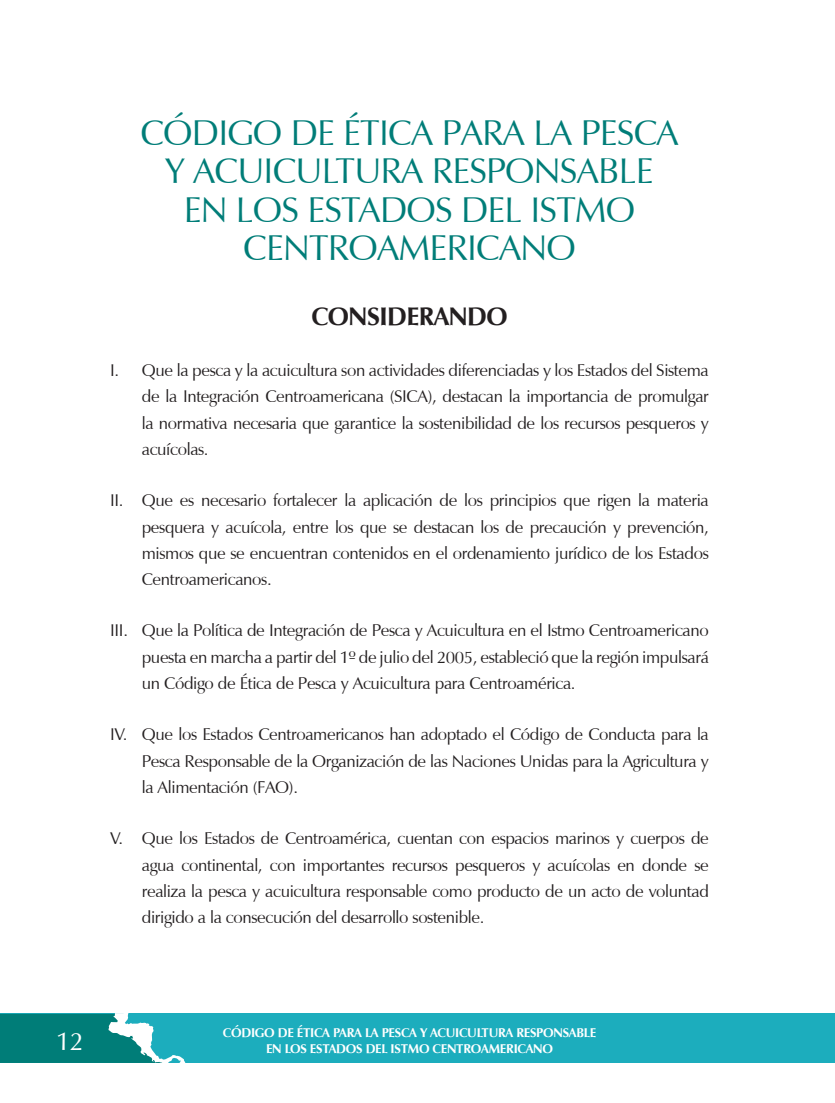
<style>
.page{position:relative;width:835px;height:1103px;background:#fff}
.page>*{position:absolute;margin:0;border:0;box-sizing:border-box;transform-origin:0 0}
.titulos{font:36.75px/38.5px "Vera Humana 95";letter-spacing:-.02em;color:#007d78;text-align:center}
.Optima{font:700 26.25px "Vera Humana 95";letter-spacing:-.02em;color:#231f20}
.t1{font:26.25px "Vera Humana 95";color:#fff}
.Optima-2{font:17.5px/26.2px "Vera Humana 95";letter-spacing:-.02em;color:#231f20;text-align:justify}
.t2{font:700 13.12px "Vera Humana 95";letter-spacing:-.02em;color:#fff}
</style>
<div class="page">
<div style="left:0;top:1013px;width:835px;height:49px;background:#1cadbd"></div>
<svg style="left:0;top:1013px;width:185px;height:50px"></svg>
<p class="titulos" style="left:140px;top:113px;width:540px">CÓDIGO DE ÉTICA PARA LA PESCA<br>Y ACUICULTURA RESPONSABLE<br>EN LOS ESTADOS DEL ISTMO<br>CENTROAMERICANO</p>
<p class="Optima" style="left:311px;top:300px;width:198px">CONSIDERANDO</p>
<p class="Optima-2" style="left:142px;top:357px;width:568px;text-indent:-32px">I. Que la pesca y la acuicultura son actividades diferenciadas y los Estados del Sistema de la Integración Centroamericana (SICA), destacan la importancia de promulgar la normativa necesaria que garantice la sostenibilidad de los recursos pesqueros y acuícolas.</p>
<p class="Optima-2" style="left:142px;top:487px;width:568px;text-indent:-32px">II. Que es necesario fortalecer la aplicación de los principios que rigen la materia pesquera y acuícola, entre los que se destacan los de precaución y prevención, mismos que se encuentran contenidos en el ordenamiento jurídico de los Estados Centroamericanos.</p>
<p class="Optima-2" style="left:142px;top:617px;width:568px;text-indent:-32px">III. Que la Política de Integración de Pesca y Acuicultura en el Istmo Centroamericano puesta en marcha a partir del 1º de julio del 2005, estableció que la región impulsará un Código de Ética de Pesca y Acuicultura para Centroamérica.</p>
<p class="Optima-2" style="left:142px;top:721px;width:568px;text-indent:-32px">IV. Que los Estados Centroamericanos han adoptado el Código de Conducta para la Pesca Responsable de la Organización de las Naciones Unidas para la Agricultura y la Alimentación (FAO).</p>
<p class="Optima-2" style="left:142px;top:825px;width:568px;text-indent:-32px">V. Que los Estados de Centroamérica, cuentan con espacios marinos y cuerpos de agua continental, con importantes recursos pesqueros y acuícolas en donde se realiza la pesca y acuicultura responsable como producto de un acto de voluntad dirigido a la consecución del desarrollo sostenible.</p>
<p class="t2" style="left:223px;top:1024px;width:375px">CÓDIGO DE ÉTICA PARA LA PESCA Y ACUICULTURA RESPONSABLE</p>
<h2 class="t1" style="left:56px;top:1025px;width:29px">12</h2>
<p class="t2" style="left:266px;top:1040px;width:288px">EN LOS ESTADOS DEL ISTMO CENTROAMERICANO</p>
</div>
